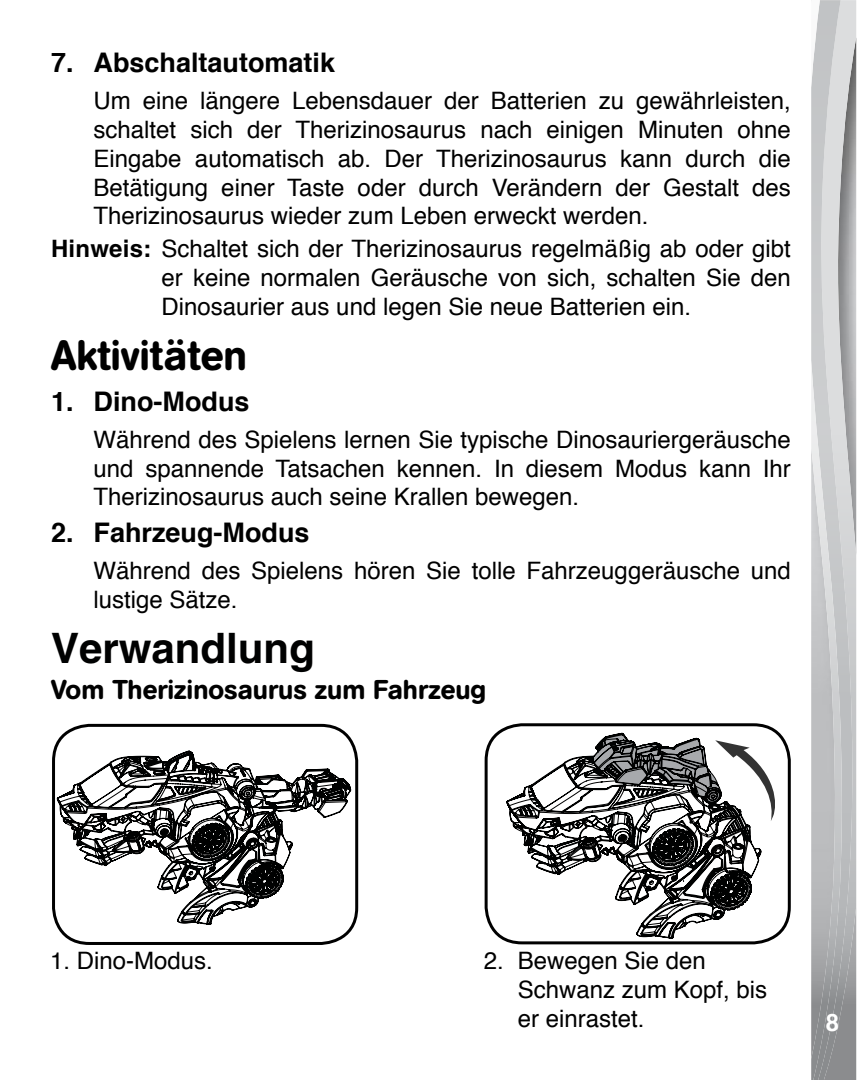
<style>
.page{position:relative;width:859px;height:1080px;background:#fff}
.page>*{position:absolute;margin:0;border:0;box-sizing:border-box;transform-origin:0 0}
.t1{font:500 42px "AG Book Rounded";color:#000}
.t2{font:700 42px "Helvetica";color:#000101}
.t3{font:700 27px "Helvetica";color:#000}
.t4{font:500 27px "AG Book Rounded";color:#000}
.t5{font:24px/28.8px "Helvetica";color:#000;text-align:justify}
.t6{font:700 24px "Helvetica";color:#fff}
.s1{font-weight:700}
</style>
<div class="page">
<img style="left:854px;top:0;width:2px;height:1080px">
<img style="left:844px;top:0;width:10px;height:1080px">
<img style="left:811px;top:0;width:33px;height:1080px">
<div style="left:485px;top:723px;width:306px;height:221px;border:3px solid #000;border-radius:36px"></div>
<div style="left:52px;top:724px;width:306px;height:221px;border:3px solid #000;border-radius:36px"></div>
<svg style="left:57px;top:751px;width:294px;height:174px"></svg>
<svg style="left:761px;top:733px;width:17px;height:88px"></svg>
<svg style="left:506px;top:733px;width:255px;height:205px"></svg>
<p class="t3" style="left:51px;top:44px;width:286px">7. Abschaltautomatik</p>
<p class="t5" style="left:94px;top:88px;width:699px">Um eine längere Lebensdauer der Batterien zu gewährleisten, schaltet sich der Therizinosaurus nach einigen Minuten ohne Eingabe automatisch ab. Der Therizinosaurus kann durch die Betätigung einer Taste oder durch Verändern der Gestalt des Therizinosaurus wieder zum Leben erweckt werden.</p>
<p class="t5" style="left:162px;top:236px;width:631px;text-indent:-111px"><span class="s1">Hinweis:</span> Schaltet sich der Therizinosaurus regelmäßig ab oder gibt er keine normalen Geräusche von sich, schalten Sie den Dinosaurier aus und legen Sie neue Batterien ein.</p>
<h1 class="t1" style="left:51px;top:330px;width:198px">Aktivitäten</h1>
<p class="t3" style="left:51px;top:383px;width:200px">1. Dino-Modus</p>
<p class="t5" style="left:94px;top:426px;width:699px">Während des Spielens lernen Sie typische Dinosauriergeräusche und spannende Tatsachen kennen. In diesem Modus kann Ihr Therizinosaurus auch seine Krallen bewegen.</p>
<p class="t3" style="left:51px;top:514px;width:260px">2. Fahrzeug-Modus</p>
<p class="t5" style="left:94px;top:558px;width:699px">Während des Spielens hören Sie tolle Fahrzeuggeräusche und lustige Sätze.</p>
<h1 class="t2" style="left:51px;top:622px;width:265px">Verwandlung</h1>
<p class="t4" style="left:51px;top:674px;width:437px">Vom Therizinosaurus zum Fahrzeug</p>
<p class="t5" style="left:50px;top:948px;width:164px">1. Dino-Modus.</p>
<p class="t5" style="left:518px;top:948px;width:251px;text-align:left;text-indent:-34px">2. Bewegen Sie den<br>Schwanz zum Kopf, bis er einrastet.</p>
<p class="t6" style="left:826px;top:1006px;width:15px">8</p>
</div>
